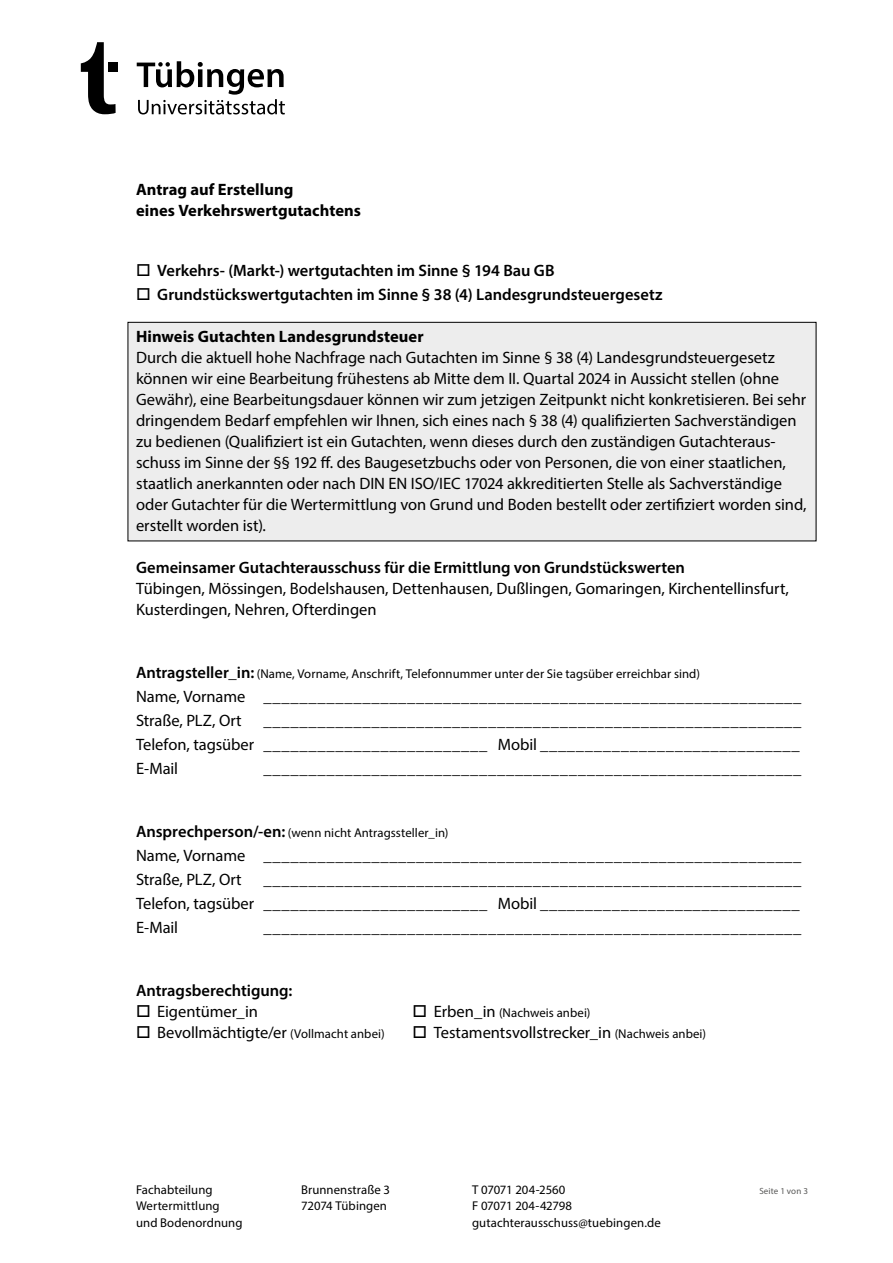
<style>
.page{position:relative;width:893px;height:1263px;background:#fff}
.page>*{position:absolute;margin:0;border:0;box-sizing:border-box;transform-origin:0 0}
._03_Fließtext_11p_ZA{font:16.5px/21px "Myriad Pro";letter-spacing:-.005em;color:#000}
._03_Fließtext_größer{font:16.5px "Myriad Pro";color:#000}
._03_Fließtext_größer-2{font:600 16.5px "Myriad Pro";color:#000}
._03_Hervorhebung_11p{font:600 16.5px "Myriad Pro";letter-spacing:-.005em;color:#000}
._01_Titel_Hervorhebu{font:700 16.5px "Myriad Pro";color:#000}
._03_Hervorhebung_bol{font:700 16.5px "Myriad Pro";color:#000}
._03_Fließtext_11p_ZA-2{font:12.75px "Myriad Pro";letter-spacing:.005em;color:#000}
._08_Absender_1__Seit{font:12.75px "Myriad Pro";letter-spacing:.005em;color:#000}
._08_Absender_1__Seit-2{font:12.75px "Myriad Pro";letter-spacing:-.02em;color:#000}
.t1{font:9px "Myriad Pro";letter-spacing:.02em;color:#575756}
.s1{font-weight:600;font-size:16.5px}
.s2{font-size:16.5px}
.s3{font-size:12.75px}
</style>
<div class="page">
<div style="left:128px;top:322px;width:688px;height:219px;background:#ededed"></div>
<div style="left:128px;top:322px;width:688px;height:219px;border:1px solid #000"></div>
<svg style="left:137px;top:61px;width:148px;height:53px"></svg>
<svg style="left:81px;top:42px;width:35px;height:72px"></svg>
<div style="left:108px;top:63px;width:10px;height:9px;background:#000"></div>
<p class="_01_Titel_Hervorhebu" style="left:136px;top:179px;width:159px">Antrag auf Erstellung</p>
<p class="_01_Titel_Hervorhebu" style="left:136px;top:200px;width:227px">eines Verkehrswertgutachtens</p>
<p class="_03_Fließtext_größer-2" style="left:136px;top:260px;width:420px">□ Verkehrs- (Markt-) wertgutachten im Sinne § 194 Bau GB</p>
<p class="_03_Fließtext_größer-2" style="left:136px;top:284px;width:528px">□ Grundstückswertgutachten im Sinne § 38 (4) Landesgrundsteuergesetz</p>
<p class="_03_Hervorhebung_bol" style="left:136px;top:326px;width:289px">Hinweis Gutachten Landesgrundsteuer</p>
<p class="_03_Fließtext_11p_ZA" style="left:136px;top:347px;width:672px">Durch die aktuell hohe Nachfrage nach Gutachten im Sinne § 38 (4) Landesgrundsteuergesetz können wir eine Bearbeitung frühestens ab Mitte dem II. Quartal 2024 in Aussicht stellen (ohne Gewähr), eine Bearbeitungsdauer können wir zum jetzigen Zeitpunkt nicht konkretisieren. Bei sehr dringendem Bedarf empfehlen wir Ihnen, sich eines nach § 38 (4) qualifizierten Sachverständigen zu bedienen (Qualifiziert ist ein Gutachten, wenn dieses durch den zuständigen Gutachteraus&shy;schuss im Sinne der §§ 192 ff. des Baugesetzbuchs oder von Personen, die von einer staatlichen, staatlich anerkannten oder nach DIN EN ISO/IEC 17024 akkreditierten Stelle als Sachverständige oder Gutachter für die Wertermittlung von Grund und Boden bestellt oder zertifiziert worden sind, erstellt worden ist).</p>
<p class="_03_Hervorhebung_11p" style="left:136px;top:557px;width:550px">Gemeinsamer Gutachterausschuss für die Ermittlung von Grundstückswerten</p>
<p class="_03_Fließtext_11p_ZA" style="left:136px;top:578px;width:654px">Tübingen, Mössingen, Bodelshausen, Dettenhausen, Dußlingen, Gomaringen, Kirchentellinsfurt,</p>
<p class="_03_Fließtext_11p_ZA" style="left:136px;top:599px;width:242px">Kusterdingen, Nehren, Ofterdingen</p>
<p class="_03_Fließtext_11p_ZA-2" style="left:136px;top:666px;width:566px"><span class="s1">Antragsteller_in:</span> (Name, Vorname, Anschrift, Telefonnummer unter der Sie tagsüber erreichbar sind)</p>
<p class="_03_Fließtext_größer" style="left:136px;top:687px;width:667px">Name, Vorname ____________________________________________________________</p>
<p class="_03_Fließtext_größer" style="left:136px;top:711px;width:107px">Straße, PLZ, Ort</p>
<p class="_03_Fließtext_größer" style="left:264px;top:711px;width:539px">____________________________________________________________</p>
<p class="_03_Fließtext_größer" style="left:136px;top:735px;width:665px">Telefon, tagsüber _________________________ Mobil _____________________________</p>
<p class="_03_Fließtext_größer" style="left:136px;top:759px;width:44px">E-Mail</p>
<p class="_03_Fließtext_größer" style="left:264px;top:759px;width:539px">____________________________________________________________</p>
<p class="_03_Fließtext_11p_ZA-2" style="left:136px;top:825px;width:314px"><span class="s1">Ansprechperson/-en:</span> (wenn nicht Antragssteller_in)</p>
<p class="_03_Fließtext_größer" style="left:136px;top:846px;width:667px">Name, Vorname ____________________________________________________________</p>
<p class="_03_Fließtext_größer" style="left:136px;top:870px;width:107px">Straße, PLZ, Ort</p>
<p class="_03_Fließtext_größer" style="left:264px;top:870px;width:539px">____________________________________________________________</p>
<p class="_03_Fließtext_größer" style="left:136px;top:894px;width:665px">Telefon, tagsüber _________________________ Mobil _____________________________</p>
<p class="_03_Fließtext_größer" style="left:136px;top:918px;width:44px">E-Mail</p>
<p class="_03_Fließtext_größer" style="left:264px;top:918px;width:539px">____________________________________________________________</p>
<p class="_03_Hervorhebung_11p" style="left:136px;top:980px;width:158px">Antragsberechtigung:</p>
<p class="_03_Fließtext_11p_ZA" style="left:136px;top:1001px;width:123px">□ Eigentümer_in</p>
<p class="_03_Fließtext_11p_ZA-2" style="left:412px;top:1005px;width:180px">□ <span class="s2">Erben_in</span> (Nachweis anbei)</p>
<p class="_03_Fließtext_11p_ZA" style="left:136px;top:1022px;width:250px">□ Bevollmächtigte/er <span class="s3">(Vollmacht anbei)</span></p>
<p class="_03_Fließtext_11p_ZA" style="left:412px;top:1022px;width:295px">□ Testamentsvollstrecker_in <span class="s3">(Nachweis anbei)</span></p>
<p class="_08_Absender_1__Seit" style="left:136px;top:1182px;width:78px">Fachabteilung</p>
<p class="_08_Absender_1__Seit" style="left:301px;top:1182px;width:90px">Brunnenstraße 3</p>
<p class="_08_Absender_1__Seit" style="left:472px;top:1182px;width:95px">T 07071 204-2560</p>
<p class="t1" style="left:759px;top:1186px;width:50px">Seite 1 von 3</p>
<p class="_08_Absender_1__Seit" style="left:136px;top:1198px;width:85px">Wertermittlung</p>
<p class="_08_Absender_1__Seit" style="left:301px;top:1198px;width:87px">72074 Tübingen</p>
<p class="_08_Absender_1__Seit-2" style="left:472px;top:1198px;width:102px">F 07071 204-42798</p>
<p class="_08_Absender_1__Seit" style="left:136px;top:1215px;width:108px">und Bodenordnung</p>
<p class="_08_Absender_1__Seit" style="left:472px;top:1215px;width:190px">gutachterausschuss@tuebingen.de</p>
</div>
